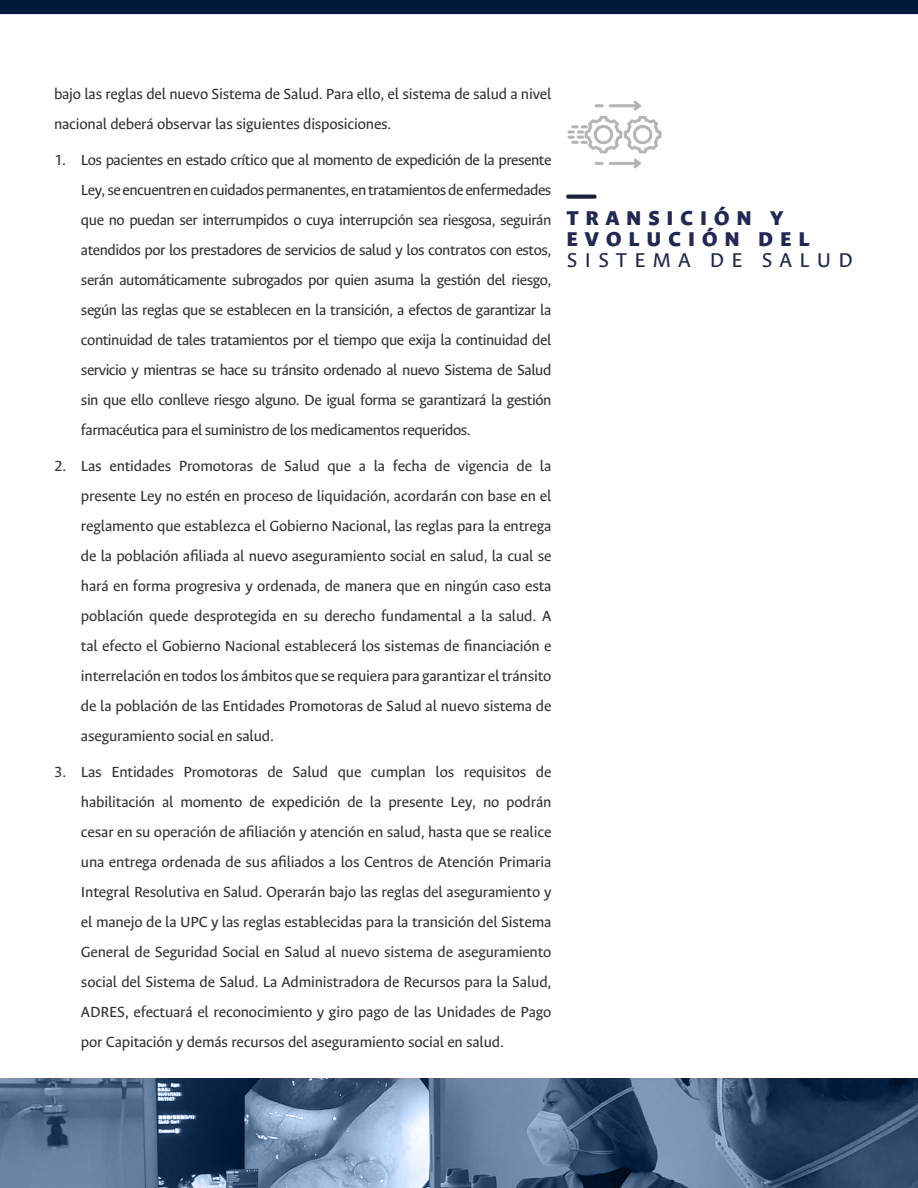
<style>
.page{position:relative;width:918px;height:1188px;background:#fff}
.page>*{position:absolute;margin:0;border:0;box-sizing:border-box;transform-origin:0 0}
.t1{font:900 22.5px/21px "Ancizar Sans";letter-spacing:.325em;color:#222753}
.t2{font:22.5px "Ancizar Sans";letter-spacing:.325em;color:#222753}
.t3{font:16.5px/30px "Ancizar Sans";letter-spacing:-.01em;color:#333;text-align:justify}
</style>
<div class="page">
<div style="left:566px;top:195px;width:31px;height:4px;border:3px solid #171e37"></div>
<img style="left:567px;top:100px;width:95px;height:69px">
<img style="left:0;top:1078px;width:918px;height:110px">
<div style="left:0;top:0;width:918px;height:14px;background:#001a3c"></div>
<p class="t3" style="left:54px;top:79px;width:499px">bajo las reglas del nuevo Sistema de Salud. Para ello, el sistema de salud a nivel nacional deberá observar las siguientes disposiciones.</p>
<p class="t3" style="left:81px;top:145px;width:472px;text-indent:-27px">1. Los pacientes en estado crítico que al momento de expedición de la presente Ley, se encuentren en cuidados permanentes, en tratamientos de enfermedades que no puedan ser interrumpidos o cuya interrupción sea riesgosa, seguirán atendidos por los prestadores de servicios de salud y los contratos con estos, serán automáticamente subrogados por quien asuma la gestión del riesgo, según las reglas que se establecen en la transición, a efectos de garantizar la continuidad de tales tratamientos por el tiempo que exija la continuidad del servicio y mientras se hace su tránsito ordenado al nuevo Sistema de Salud sin que ello conlleve riesgo alguno. De igual forma se garantizará la gestión farmacéutica para el suministro de los medicamentos requeridos.</p>
<p class="t3" style="left:81px;top:451px;width:472px;text-indent:-27px">2. Las entidades Promotoras de Salud que a la fecha de vigencia de la presente Ley no estén en proceso de liquidación, acordarán con base en el reglamento que establezca el Gobierno Nacional, las reglas para la entrega de la población afiliada al nuevo aseguramiento social en salud, la cual se hará en forma progresiva y ordenada, de manera que en ningún caso esta población quede desprotegida en su derecho fundamental a la salud. A tal efecto el Gobierno Nacional establecerá los sistemas de financiación e interrelación en todos los ámbitos que se requiera para garantizar el tránsito de la población de las Entidades Promotoras de Salud al nuevo sistema de aseguramiento social en salud.</p>
<p class="t3" style="left:81px;top:757px;width:472px;text-indent:-27px">3. Las Entidades Promotoras de Salud que cumplan los requisitos de habilitación al momento de expedición de la presente Ley, no podrán cesar en su operación de afiliación y atención en salud, hasta que se realice una entrega ordenada de sus afiliados a los Centros de Atención Primaria Integral Resolutiva en Salud. Operarán bajo las reglas del aseguramiento y el manejo de la UPC y las reglas establecidas para la transición del Sistema General de Seguridad Social en Salud al nuevo sistema de aseguramiento social del Sistema de Salud. La Administradora de Recursos para la Salud, ADRES, efectuará el reconocimiento y giro pago de las Unidades de Pago por Capitación y demás recursos del aseguramiento social en salud.</p>
<h1 class="t1" style="left:567px;top:207px;width:244px">TRANSICIÓN Y<br>EVOLUCIÓN DEL</h1>
<h1 class="t2" style="left:567px;top:247px;width:288px">SISTEMA DE SALUD</h1>
</div>
